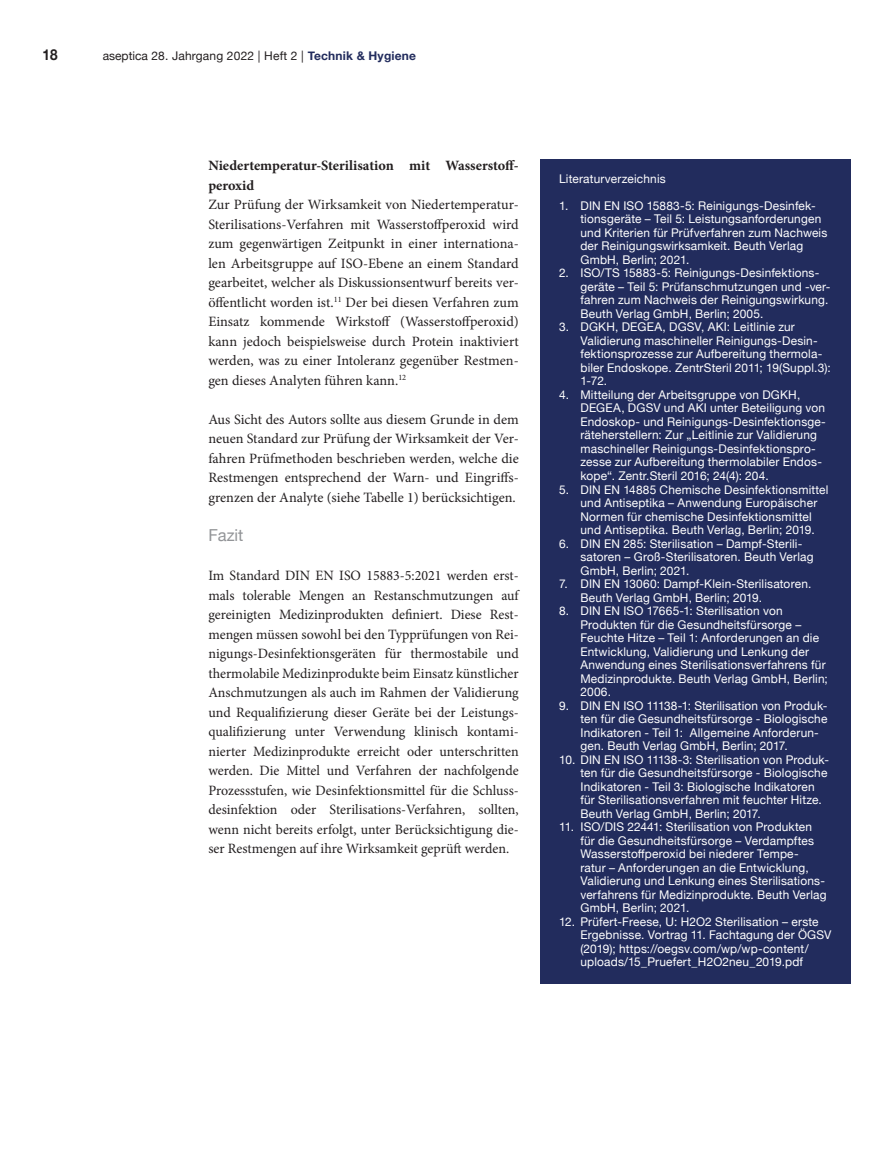
<style>
.page{position:relative;width:893px;height:1149px;background:#fff}
.page>*{position:absolute;margin:0;border:0;box-sizing:border-box;transform-origin:0 0}
.Zwischenhead_1{font:16.5px "Helvetica Neue";color:#939598}
.t1{font:700 15px "Helvetica Neue";color:#231f20;scale:.9 1}
.Fließtext{font:14.25px/19.5px "Minion Pro";color:#231f20;text-align:justify}
.Zwischenhead_2{font:700 14.25px/19.5px "Minion Pro";letter-spacing:-.005em;color:#231f20}
.Literaturverzeichnis{font:12px/13.5px "Helvetica Neue";letter-spacing:.015em;color:#fff}
.t2{font:12px "Helvetica Neue";letter-spacing:.015em;color:#231f20}
.s1{font-weight:700;color:#222c5d}
</style>
<div class="page">
<div style="left:540px;top:159px;width:310px;height:824px;background:#222c5d"></div>
<p class="t1" style="left:43px;top:43px;width:18px">18</p>
<p class="t2" style="left:103px;top:47px;width:315px">aseptica 28. Jahrgang 2022 | Heft 2 | <span class="s1">Technik &amp; Hygiene</span></p>
<p class="Zwischenhead_2" style="left:208px;top:156px;width:312px">Niedertemperatur-Sterilisation mit Wasserstoff&shy;peroxid</p>
<p class="Fließtext" style="left:208px;top:195px;width:312px">Zur Prüfung der Wirksamkeit von Niedertemperatur-Sterilisations-Verfahren mit Wasserstoffperoxid wird zum gegenwärtigen Zeitpunkt in einer internationa&shy;len Arbeitsgruppe auf ISO-Ebene an einem Standard gearbeitet, welcher als Diskussionsentwurf bereits ver&shy;öffentlicht worden ist.<sup>11</sup> Der bei diesen Verfahren zum Einsatz kommende Wirkstoff (Wasserstoffperoxid) kann jedoch beispielsweise durch Protein inaktiviert werden, was zu einer Intoleranz gegenüber Restmen&shy;gen dieses Analyten führen kann.<sup>12</sup></p>
<p class="Fließtext" style="left:208px;top:409px;width:312px">Aus Sicht des Autors sollte aus diesem Grunde in dem neuen Standard zur Prüfung der Wirksamkeit der Ver&shy;fahren Prüfmethoden beschrieben werden, welche die Restmengen entsprechend der Warn- und Eingriffs&shy;grenzen der Analyte (siehe Tabelle 1) berücksichtigen.</p>
<p class="Zwischenhead_1" style="left:208px;top:523px;width:37px">Fazit</p>
<p class="Fließtext" style="left:208px;top:565px;width:312px">Im Standard DIN EN ISO 15883-5:2021 werden erst&shy;mals tolerable Mengen an Restanschmutzungen auf gereinigten Medizinprodukten definiert. Diese Rest&shy;mengen müssen sowohl bei den Typprüfungen von Rei&shy;nigungs-Desinfektionsgeräten für thermostabile und thermolabile Medizinprodukte beim Einsatz künstlicher Anschmutzungen als auch im Rahmen der Validierung und Requalifizierung dieser Geräte bei der Leistungs&shy;qualifizierung unter Verwendung klinisch kontami&shy;nierter Medizinprodukte erreicht oder unterschritten werden. Die Mittel und Verfahren der nachfolgende Prozessstufen, wie Desinfektionsmittel für die Schluss&shy;desinfektion oder Sterilisations-Verfahren, sollten, wenn nicht bereits erfolgt, unter Berücksichtigung die&shy;ser Restmengen auf ihre Wirksamkeit geprüft werden.</p>
<p class="Literaturverzeichnis" style="left:559px;top:172px;width:108px">Literaturverzeichnis</p>
<p class="Literaturverzeichnis" style="left:580px;top:199px;width:248px;text-indent:-21px">1. DIN EN ISO 15883-5: Reinigungs-Desinfek&shy;tionsgeräte – Teil 5: Leistungsanforderungen und Kriterien für Prüfverfahren zum Nachweis der Reinigungswirksamkeit. Beuth Verlag GmbH, Berlin; 2021.</p>
<p class="Literaturverzeichnis" style="left:580px;top:267px;width:251px;text-indent:-21px">2. ISO/TS 15883-5: Reinigungs-Desinfektions&shy;geräte – Teil 5: Prüfanschmutzungen und -ver&shy;fahren zum Nachweis der Reinigungswirkung.<br>Beuth Verlag GmbH, Berlin; 2005.</p>
<p class="Literaturverzeichnis" style="left:580px;top:321px;width:252px;text-indent:-21px">3. DGKH, DEGEA, DGSV, AKI: Leitlinie zur Validierung maschineller Reinigungs-Desin&shy;fektionsprozesse zur Aufbereitung thermola&shy;biler Endoskope. ZentrSteril 2011; 19(Suppl.3):<br>1-72.</p>
<p class="Literaturverzeichnis" style="left:580px;top:388px;width:247px;text-indent:-21px">4. Mitteilung der Arbeitsgruppe von DGKH, DEGEA, DGSV und AKI unter Beteiligung von Endoskop- und Reinigungs-Desinfektionsge&shy;räteherstellern: Zur „Leitlinie zur Validierung maschineller Reinigungs-Desinfektionspro&shy;zesse zur Aufbereitung thermolabiler Endos&shy;kope“. Zentr.Steril 2016; 24(4): 204.</p>
<p class="Literaturverzeichnis" style="left:580px;top:483px;width:250px;text-indent:-21px">5. DIN EN 14885 Chemische Desinfektionsmittel und Antiseptika – Anwendung Europäischer Normen für chemische Desinfektionsmittel und Antiseptika. Beuth Verlag, Berlin; 2019.</p>
<p class="Literaturverzeichnis" style="left:580px;top:537px;width:235px;text-indent:-21px">6. DIN EN 285: Sterilisation – Dampf-Sterili&shy;satoren – Groß-Sterilisatoren. Beuth Verlag<br>GmbH, Berlin; 2021.</p>
<p class="Literaturverzeichnis" style="left:580px;top:577px;width:232px;text-indent:-21px">7. DIN EN 13060: Dampf-Klein-Sterilisatoren.<br>Beuth Verlag GmbH, Berlin; 2019.</p>
<p class="Literaturverzeichnis" style="left:580px;top:604px;width:249px;text-indent:-21px">8. DIN EN ISO 17665-1: Sterilisation von Produkten für die Gesundheitsfürsorge – Feuchte Hitze – Teil 1: Anforderungen an die Entwicklung, Validierung und Lenkung der Anwendung eines Sterilisationsverfahrens für Medizinprodukte. Beuth Verlag GmbH, Berlin; 2006.</p>
<p class="Literaturverzeichnis" style="left:580px;top:699px;width:249px;text-indent:-21px">9. DIN EN ISO 11138-1: Sterilisation von Produk&shy;ten für die Gesundheitsfürsorge - Biologische Indikatoren - Teil 1: Allgemeine Anforderun&shy;gen. Beuth Verlag GmbH, Berlin; 2017.</p>
<p class="Literaturverzeichnis" style="left:580px;top:753px;width:250px;text-indent:-21px">10. DIN EN ISO 11138-3: Sterilisation von Produk&shy;ten für die Gesundheitsfürsorge - Biologische Indikatoren - Teil 3: Biologische Indikatoren für Sterilisationsverfahren mit feuchter Hitze.<br>Beuth Verlag GmbH, Berlin; 2017.</p>
<p class="Literaturverzeichnis" style="left:580px;top:820px;width:248px;text-indent:-21px">11. ISO/DIS 22441: Sterilisation von Produkten für die Gesundheitsfürsorge – Verdampftes Wasserstoffperoxid bei niederer Tempe&shy;ratur – Anforderungen an die Entwicklung, Validierung und Lenkung eines Sterilisations&shy;verfahrens für Medizinprodukte. Beuth Verlag GmbH, Berlin; 2021.</p>
<p class="Literaturverzeichnis" style="left:580px;top:915px;width:252px;text-indent:-21px">12. Prüfert-Freese, U: H2O2 Sterilisation – erste Ergebnisse. Vortrag 11. Fachtagung der ÖGSV (2019); https://oegsv.com/wp/wp-content/ uploads/15_Pruefert_H2O2neu_2019.pdf</p>
</div>
